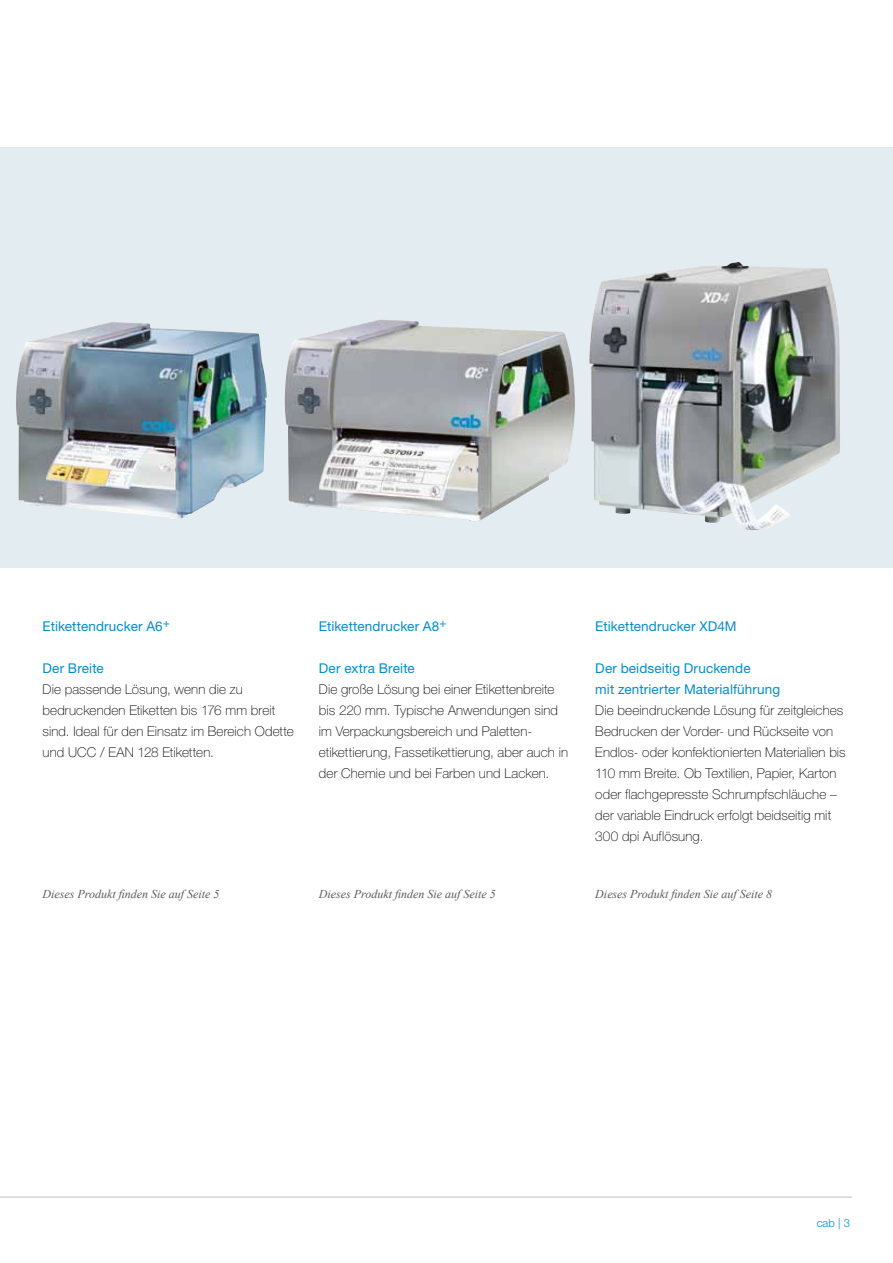
<style>
.page{position:relative;width:893px;height:1263px;background:#fff}
.page>*{position:absolute;margin:0;border:0;box-sizing:border-box;transform-origin:0 0}
.t1{font:100 13.5px/21px "Helvetica Neue";letter-spacing:.01em;color:#000}
.t2{font:13.5px/21px "Helvetica Neue";letter-spacing:.01em;color:#008ecb}
.t3{font:italic 12px "Times New Roman";color:#58595b}
.t4{font:300 11.25px "Helvetica Neue";color:#008ecb}
</style>
<div class="page">
<hr style="left:0;top:1197px;width:852px;height:1px;background:#bcbec0">
<div style="left:0;top:148px;width:893px;height:420px;background:#e2ecf1"></div>
<img style="left:16px;top:322px;width:251px;height:197px">
<img style="left:284px;top:319px;width:291px;height:202px">
<img style="left:589px;top:262px;width:251px;height:268px">
<p class="t2" style="left:43px;top:615px;width:129px">Etikettendrucker A6<sup>+</sup></p>
<p class="t2" style="left:43px;top:657px;width:63px">Der Breite</p>
<p class="t1" style="left:43px;top:678px;width:253px">Die passende Lösung, wenn die zu bedruckenden Etiketten bis 176 mm breit sind. Ideal für den Einsatz im Bereich Odette und UCC / EAN 128 Etiketten.</p>
<p class="t2" style="left:319px;top:615px;width:129px">Etikettendrucker A8<sup>+</sup></p>
<p class="t2" style="left:319px;top:657px;width:97px">Der extra Breite</p>
<p class="t1" style="left:319px;top:678px;width:251px">Die große Lösung bei einer Etikettenbreite bis 220 mm. Typische Anwendungen sind im Verpackungsbereich und Paletten&shy;etikettierung, Fassetikettierung, aber auch in der Chemie und bei Farben und Lacken.</p>
<p class="t3" style="left:43px;top:885px;width:178px">Dieses Produkt finden Sie auf Seite 5</p>
<p class="t3" style="left:319px;top:885px;width:178px">Dieses Produkt finden Sie auf Seite 5</p>
<p class="t2" style="left:595px;top:615px;width:143px">Etikettendrucker XD4M</p>
<p class="t2" style="left:595px;top:657px;width:186px">Der beidseitig Druckende<br>mit zentrierter Materialführung</p>
<p class="t1" style="left:595px;top:699px;width:252px">Die beeindruckende Lösung für zeitgleiches Bedrucken der Vorder- und Rückseite von Endlos- oder konfektionierten Materialien bis 110 mm Breite. Ob Textilien, Papier, Karton oder flachgepresste Schrumpfschläuche – der variable Eindruck erfolgt beidseitig mit 300 dpi Auflösung.</p>
<p class="t3" style="left:595px;top:885px;width:178px">Dieses Produkt finden Sie auf Seite 8</p>
<p class="t4" style="left:817px;top:1216px;width:35px">cab | 3</p>
</div>
